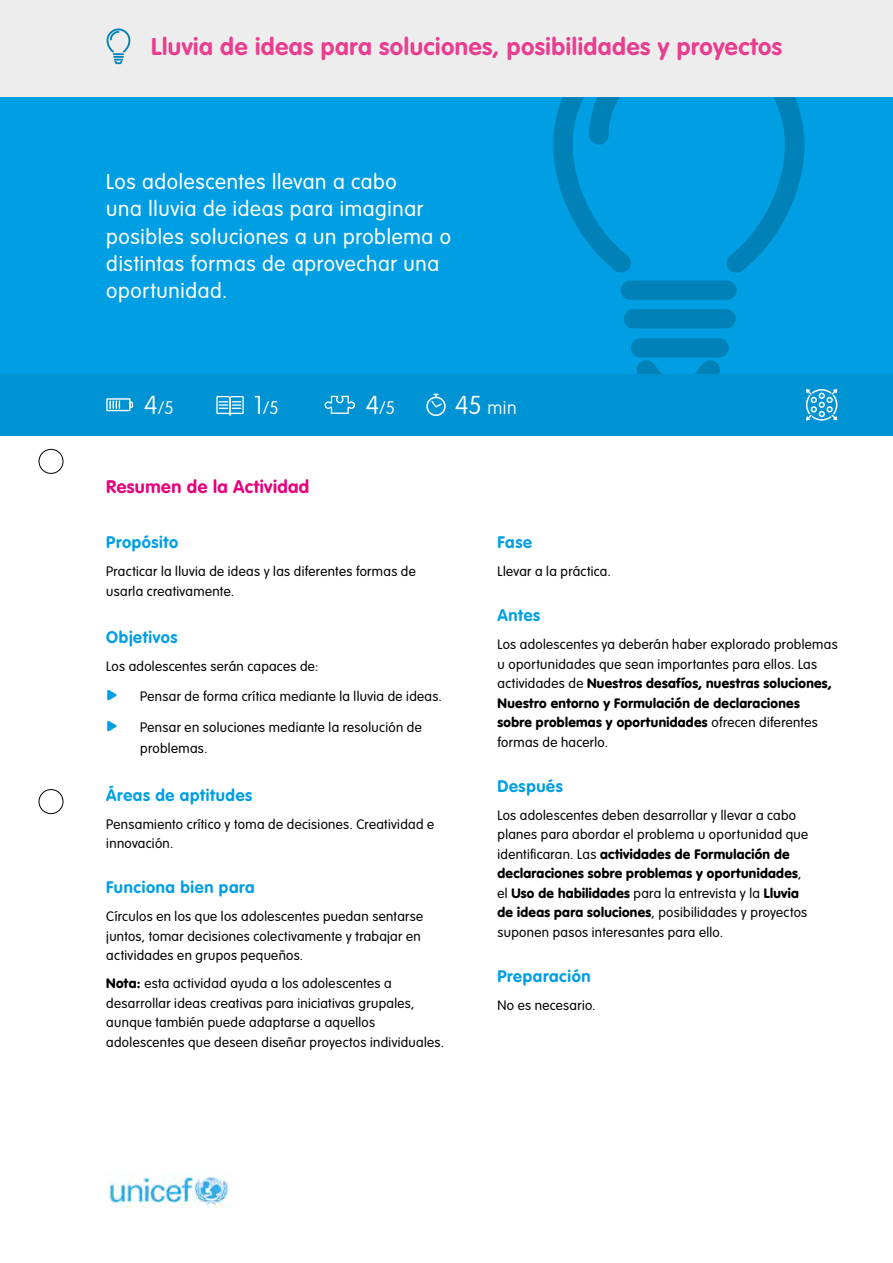
<style>
.page{position:relative;width:893px;height:1263px;background:#fff}
.page>*{position:absolute;margin:0;border:0;box-sizing:border-box;transform-origin:0 0}
.t1{font:700 24px "VAG Rounded Std";letter-spacing:.025em;color:#e93e8f}
.t2{font:300 21px/27px "VAG Rounded Std";letter-spacing:.03em;color:#fff}
.t3{font:700 18px "VAG Rounded Std";letter-spacing:.025em;color:#e6007d}
.t4{font:100 18px "VAG Rounded Std";color:#fff}
.t5{font:700 16.5px "VAG Rounded Std";letter-spacing:.035em;color:#009fe3}
.t6{font:300 13.5px/19.5px "VAG Rounded Std";letter-spacing:.025em;color:#000}
.s1{font-size:25.5px}
.s2{color:#009fe3}
.s3{font-weight:900}
</style>
<div class="page">
<div style="left:0;top:0;width:893px;height:374px;background:#009fe3"></div>
<svg style="left:553px;top:97px;width:251px;height:176px"></svg>
<svg style="left:589px;top:97px;width:99px;height:48px"></svg>
<div style="left:621px;top:280px;width:116px;height:20px;background:#0081b7;border-radius:10px"></div>
<svg style="left:636px;top:360px;width:84px;height:14px"></svg>
<div style="left:624px;top:309px;width:112px;height:19px;background:#0081b7;border-radius:10px"></div>
<div style="left:631px;top:338px;width:98px;height:20px;background:#0081b7;border-radius:10px"></div>
<div style="left:0;top:374px;width:893px;height:61px;background:#0093d3"></div>
<svg style="left:806px;top:389px;width:31px;height:32px"></svg>
<svg style="left:106px;top:398px;width:27px;height:13px"></svg>
<svg style="left:216px;top:396px;width:28px;height:20px"></svg>
<svg style="left:325px;top:396px;width:30px;height:18px"></svg>
<div style="left:0;top:0;width:893px;height:97px;background:#ededed"></div>
<svg style="left:426px;top:394px;width:20px;height:22px"></svg>
<img style="left:106px;top:1172px;width:126px;height:36px">
<svg style="left:107px;top:29px;width:23px;height:35px"></svg>
<div style="left:39px;top:449px;width:24px;height:24px;border:1px solid #000;border-radius:50%"></div>
<div style="left:39px;top:789px;width:24px;height:25px;border:1px solid #000;border-radius:50%"></div>
<h1 class="t1" style="left:151px;top:33px;width:632px">Lluvia de ideas para soluciones, posibilidades y proyectos</h1>
<h2 class="t2" style="left:106px;top:169px;width:346px">Los adolescentes llevan a cabo<br>una lluvia de ideas para imaginar posibles soluciones a un problema o distintas formas de aprovechar una oportunidad.</h2>
<h3 class="t4" style="left:144px;top:397px;width:31px"><span class="s1">4</span>/5</h3>
<h3 class="t4" style="left:254px;top:397px;width:27px"><span class="s1">1</span>/5</h3>
<h3 class="t4" style="left:365px;top:397px;width:31px"><span class="s1">4</span>/5</h3>
<h3 class="t4" style="left:455px;top:397px;width:64px"><span class="s1">45</span> min</h3>
<h3 class="t3" style="left:106px;top:476px;width:204px">Resumen de la Actividad</h3>
<p class="t5" style="left:106px;top:533px;width:73px">Propósito</p>
<p class="t6" style="left:106px;top:562px;width:311px">Practicar la lluvia de ideas y las diferentes formas de usarla creativamente.</p>
<p class="t5" style="left:106px;top:627px;width:73px">Objetivos</p>
<p class="t6" style="left:106px;top:657px;width:214px">Los adolescentes serán capaces de:</p>
<p class="t6" style="left:106px;top:687px;width:337px"><span class="s2">•</span> Pensar de forma crítica mediante la lluvia de ideas.</p>
<p class="t6" style="left:140px;top:716px;width:283px;line-height:21.8px;text-indent:-34px"><span class="s2">•</span> Pensar en soluciones mediante la resolución de problemas.</p>
<p class="t5" style="left:106px;top:785px;width:147px">Áreas de aptitudes</p>
<p class="t6" style="left:106px;top:815px;width:329px">Pensamiento crítico y toma de decisiones. Creatividad e innovación.</p>
<p class="t5" style="left:106px;top:878px;width:150px">Funciona bien para</p>
<p class="t6" style="left:106px;top:907px;width:318px">Círculos en los que los adolescentes puedan sentarse juntos, tomar decisiones colectivamente y trabajar en actividades en grupos pequeños.</p>
<p class="t6" style="left:106px;top:974px;width:339px"><span class="s3">Nota:</span> esta actividad ayuda a los adolescentes a desarrollar ideas creativas para iniciativas grupales, aunque también puede adaptarse a aquellos adolescentes que deseen diseñar proyectos individuales.</p>
<p class="t5" style="left:497px;top:533px;width:36px">Fase</p>
<p class="t6" style="left:497px;top:562px;width:115px">Llevar a la práctica.</p>
<p class="t5" style="left:497px;top:606px;width:44px">Antes</p>
<p class="t6" style="left:497px;top:635px;width:342px">Los adolescentes ya deberán haber explorado problemas u oportunidades que sean importantes para ellos. Las actividades de <span class="s3">Nuestros desafíos, nuestras soluciones, Nuestro entorno y Formulación de declaraciones<br>sobre problemas y oportunidades</span> ofrecen diferentes formas de hacerlo.</p>
<p class="t5" style="left:497px;top:776px;width:67px">Después</p>
<p class="t6" style="left:497px;top:806px;width:312px">Los adolescentes deben desarrollar y llevar a cabo planes para abordar el problema u oportunidad que identificaran. Las <span class="s3">actividades de Formulación de declaraciones sobre problemas y oportunidades</span>, el <span class="s3">Uso de habilidades</span> para la entrevista y la <span class="s3">Lluvia de ideas para soluciones</span>, posibilidades y proyectos suponen pasos interesantes para ello.</p>
<p class="t5" style="left:497px;top:966px;width:95px">Preparación</p>
<p class="t6" style="left:497px;top:996px;width:100px">No es necesario.</p>
</div>
